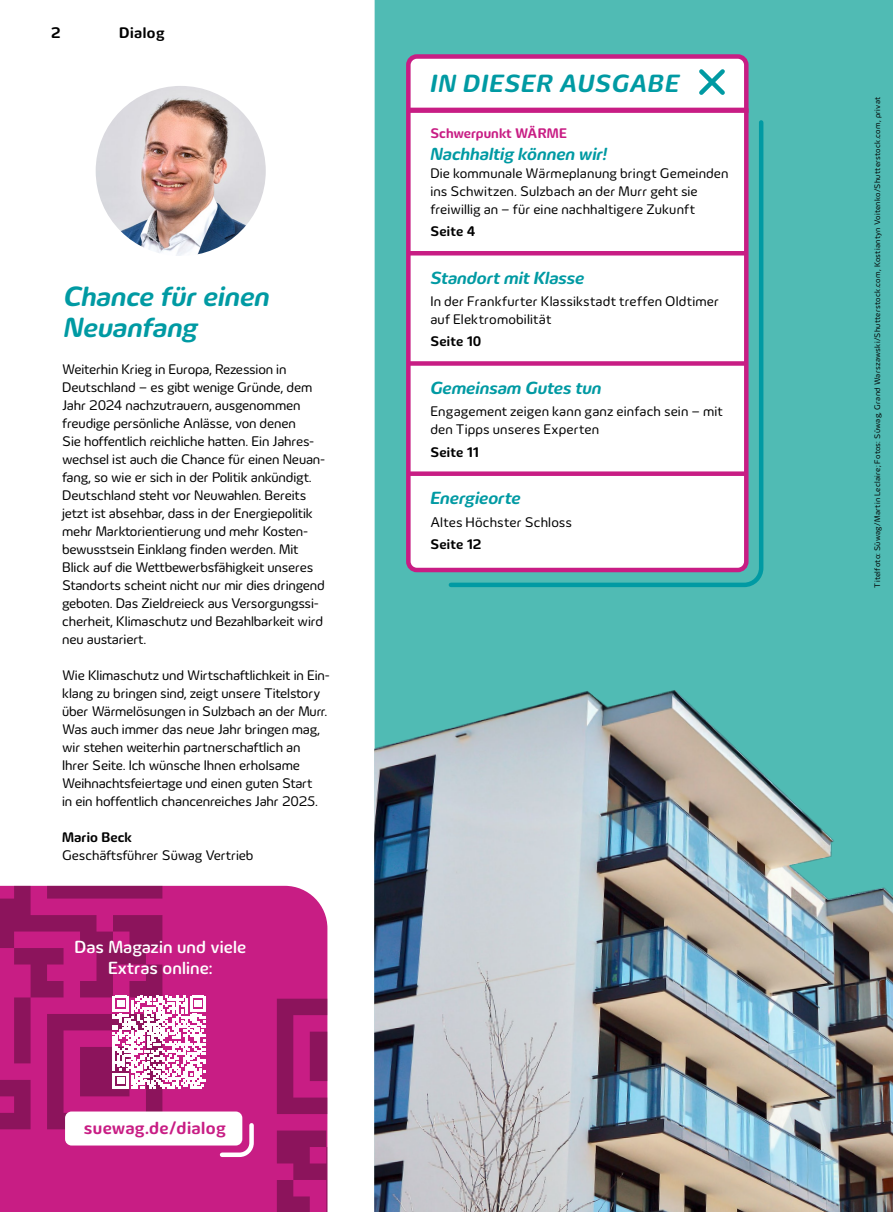
<style>
.page{position:relative;width:893px;height:1212px;background:#fff}
.page>*{position:absolute;margin:0;border:0;box-sizing:border-box;transform-origin:0 0}
.Minihead_19_21pt{font:italic 700 28.5px/31.5px "Innogy";color:#009aa3}
.IV-Kasten_obere_Headline{font:italic 700 25.5px "Innogy";letter-spacing:.035em;color:#009aa3}
.IV-Kasten_Headline{font:italic 700 18px "Innogy";color:#009aa3}
.Body_9_5_12pt{font:500 18px/21px "Innogy";letter-spacing:.005em;color:#fff;text-align:center}
.Body_9_5_12pt-2{font:700 18px "Innogy";letter-spacing:.025em;color:#c81d84}
.t1{font:700 15.75px "Innogy";letter-spacing:.03em;color:#000}
.Body_9_5_12pt-3{font:14.25px/18px "Innogy";letter-spacing:-.01em;color:#000}
.IV-Kasten_Body{font:14.25px/18px "Innogy";letter-spacing:.01em;color:#000}
.IV-Kasten_Headline-2{font:14.25px/18px "Innogy";letter-spacing:.005em;color:#000}
.IV-Kasten_Body-2{font:700 14.25px "Innogy";letter-spacing:.015em;color:#000}
.IV-Kasten_Dachzeile{font:700 14.25px "Innogy";letter-spacing:.005em;color:#c81d84}
.Bildnachweis{font:8.25px "Innogy";letter-spacing:.03em;color:#000}
.s1{font-weight:700}
</style>
<div class="page">
<div style="left:375px;top:0;width:518px;height:639px;background:#50bbb4"></div>
<div style="left:0;top:886px;width:327px;height:326px;background:#c81d84"></div>
<svg style="left:277px;top:999px;width:50px;height:213px;background:#a3176b"></svg>
<svg style="left:0;top:886px;width:206px;height:243px;background:#b73483"></svg>
<div style="left:65px;top:1111px;width:177px;height:34px;background:#fff;border-radius:7px"></div>
<svg style="left:218px;top:1121px;width:38px;height:38px"></svg>
<img style="left:96px;top:86px;width:170px;height:170px;border-radius:85px">
<div style="left:408px;top:56px;width:338px;height:514px;background:#fff;border-radius:9px"></div>
<div style="left:406px;top:54px;width:342px;height:518px;border:4px solid #c81d84;border-radius:9px"></div>
<div style="left:409px;top:108px;width:339px;height:5px;background:#c81d84"></div>
<hr style="left:409px;top:251px;width:337px;height:4px;background:#c81d84">
<div style="left:409px;top:361px;width:337px;height:5px;background:#c81d84"></div>
<div style="left:409px;top:471px;width:337px;height:5px;background:#c81d84"></div>
<svg style="left:699px;top:69px;width:26px;height:26px"></svg>
<svg style="left:446px;top:118px;width:320px;height:471px"></svg>
<img style="left:374px;top:639px;width:519px;height:573px">
<p class="t1" style="left:51px;top:24px;width:11px">2</p>
<p class="t1" style="left:119px;top:24px;width:47px">Dialog</p>
<p class="Minihead_19_21pt" style="left:64px;top:280px;width:207px">Chance für einen<br>Neuanfang</p>
<p class="Body_9_5_12pt-3" style="left:62px;top:360px;width:265px">Weiterhin Krieg in Europa, Rezession in Deutschland – es gibt wenige Gründe, dem Jahr 2024 nachzutrauern, ausgenommen freudige persönliche Anlässe, von denen<br>Sie hoffentlich reichliche hatten. Ein Jahres&shy;wechsel ist auch die Chance für einen Neuan&shy;fang, so wie er sich in der Politik ankündigt.<br>Deutschland steht vor Neuwahlen. Bereits jetzt ist absehbar, dass in der Energiepolitik mehr Marktorientierung und mehr Kosten&shy;bewusstsein Einklang finden werden. Mit Blick auf die Wettbewerbsfähigkeit unseres Standorts scheint nicht nur mir dies dringend geboten. Das Zieldreieck aus Versorgungssi&shy;cherheit, Klimaschutz und Bezahlbarkeit wird neu austariert.</p>
<p class="Body_9_5_12pt-3" style="left:62px;top:666px;width:269px">Wie Klimaschutz und Wirtschaftlichkeit in Ein&shy;klang zu bringen sind, zeigt unsere Titelstory über Wärmelösungen in Sulzbach an der Murr.<br>Was auch immer das neue Jahr bringen mag, wir stehen weiterhin partnerschaftlich an Ihrer Seite. Ich wünsche Ihnen erholsame Weihnachtsfeiertage und einen guten Start<br>in ein hoffentlich chancenreiches Jahr 2025.</p>
<p class="Body_9_5_12pt-3" style="left:62px;top:828px;width:193px"><span class="s1">Mario Beck<br></span>Geschäftsführer Süwag Vertrieb</p>
<p class="Body_9_5_12pt" style="left:75px;top:936px;width:173px">Das Magazin und viele<br>Extras online:</p>
<p class="Body_9_5_12pt-2" style="left:84px;top:1117px;width:144px">suewag.de/dialog</p>
<p class="IV-Kasten_obere_Headline" style="left:430px;top:68px;width:250px">IN DIESER AUSGABE</p>
<p class="IV-Kasten_Dachzeile" style="left:430px;top:125px;width:138px">Schwerpunkt WÄRME</p>
<p class="IV-Kasten_Headline" style="left:430px;top:143px;width:178px">Nachhaltig können wir!</p>
<p class="IV-Kasten_Headline-2" style="left:430px;top:164px;width:300px">Die kommunale Wärmeplanung bringt Gemeinden ins Schwitzen. Sulzbach an der Murr geht sie freiwillig an – für eine nachhaltigere Zukunft</p>
<p class="IV-Kasten_Body-2" style="left:430px;top:223px;width:47px">Seite 4</p>
<p class="IV-Kasten_Headline" style="left:430px;top:267px;width:156px">Standort mit Klasse</p>
<p class="IV-Kasten_Body" style="left:430px;top:292px;width:290px">In der Frankfurter Klassikstadt treffen Oldtimer auf Elektromobilität</p>
<p class="IV-Kasten_Body-2" style="left:430px;top:333px;width:53px">Seite 10</p>
<p class="IV-Kasten_Headline" style="left:430px;top:377px;width:173px">Gemeinsam Gutes tun</p>
<p class="IV-Kasten_Body" style="left:430px;top:403px;width:294px">Engagement zeigen kann ganz einfach sein – mit den Tipps unseres Experten</p>
<p class="IV-Kasten_Body-2" style="left:430px;top:443px;width:50px">Seite 11</p>
<p class="IV-Kasten_Headline" style="left:430px;top:488px;width:92px">Energieorte</p>
<p class="IV-Kasten_Body" style="left:430px;top:513px;width:143px">Altes Höchster Schloss</p>
<p class="IV-Kasten_Body-2" style="left:430px;top:536px;width:53px">Seite 12</p>
<p class="Bildnachweis" style="left:872px;top:587px;width:492px;rotate:-90deg">Titelfoto: Süwag/Martin Leclaire; Fotos: Süwag, Grand Warszawski/Shutterstock.com, Kostiantyn Voitenko/Shutterstock.com, privat</p>
</div>
